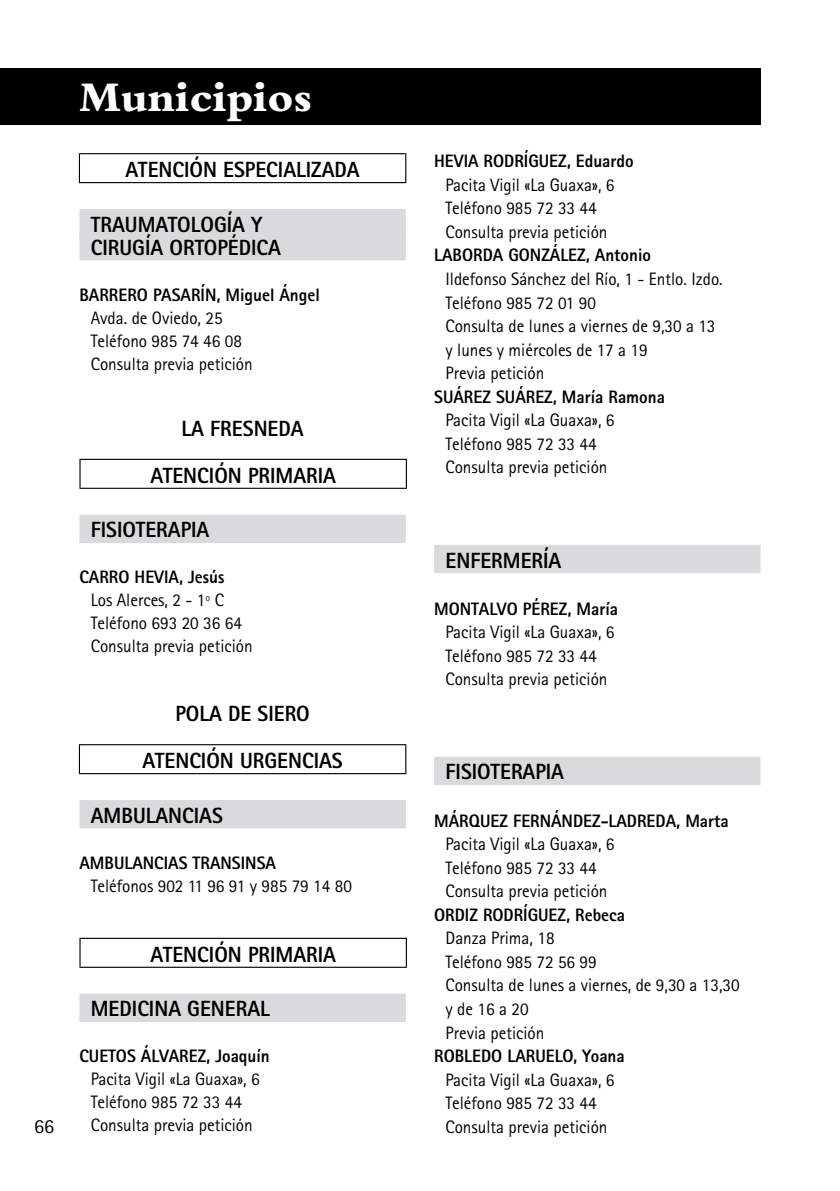
<style>
.page{position:relative;width:840px;height:1191px;background:#fff}
.page>*{position:absolute;margin:0;border:0;box-sizing:border-box;transform-origin:0 0}
.t1{font:800 44px "Bembo Std";color:#fff}
.t2{font:800 22px/46.8px "Rotis Sans Serif";color:#000;text-align:center;scale:.95 1}
.t3{font:20px "Rotis Sans Serif";color:#000}
.t4{font:18px/23.6px "Rotis Sans Serif";color:#000;scale:.95 1}
.t5{font:800 18px "Rotis Sans Serif";color:#000;scale:.95 1}
</style>
<div class="page">
<div style="left:79px;top:209px;width:326px;height:28px;background:#d9dadb"></div>
<div style="left:79px;top:232px;width:326px;height:28px;background:#d9dadb"></div>
<div style="left:79px;top:515px;width:326px;height:28px;background:#d9dadb"></div>
<div style="left:79px;top:800px;width:326px;height:28px;background:#d9dadb"></div>
<div style="left:79px;top:993px;width:326px;height:29px;background:#d9dadb"></div>
<hr style="left:79px;top:153px;width:327px;height:1px;background:#000">
<svg style="left:79px;top:154px;width:1px;height:28px"></svg>
<svg style="left:405px;top:154px;width:1px;height:28px"></svg>
<hr style="left:79px;top:182px;width:327px;height:1px;background:#000">
<hr style="left:79px;top:459px;width:327px;height:1px;background:#000">
<hr style="left:79px;top:460px;width:2px;height:28px;background:#000">
<svg style="left:405px;top:460px;width:1px;height:28px"></svg>
<hr style="left:79px;top:488px;width:327px;height:1px;background:#000">
<hr style="left:79px;top:744px;width:327px;height:1px;background:#000">
<svg style="left:79px;top:745px;width:1px;height:28px"></svg>
<svg style="left:405px;top:745px;width:1px;height:28px"></svg>
<hr style="left:79px;top:773px;width:327px;height:1px;background:#000">
<hr style="left:79px;top:937px;width:327px;height:2px;background:#000">
<hr style="left:79px;top:939px;width:2px;height:27px;background:#000">
<svg style="left:405px;top:939px;width:1px;height:27px"></svg>
<hr style="left:79px;top:966px;width:327px;height:1px;background:#000">
<div style="left:434px;top:545px;width:326px;height:28px;background:#d9dadb"></div>
<div style="left:434px;top:757px;width:326px;height:28px;background:#d9dadb"></div>
<div style="left:0;top:68px;width:760px;height:57px;background:#000"></div>
<p class="t3" style="left:34px;top:1114px;width:21px">66</p>
<h1 class="t1" style="left:79px;top:73px;width:234px">Municipios</h1>
<p class="t2" style="left:125px;top:146px;width:248px">ATENCIÓN ESPECIALIZADA</p>
<p class="t2" style="left:91px;top:212px;width:202px;line-height:23px;text-align:left">TRAUMATOLOGÍA Y<br>CIRUGÍA ORTOPÉDICA</p>
<p class="t5" style="left:79px;top:283px;width:254px">BARRERO PASARÍN, Miguel Ángel</p>
<p class="t4" style="left:91px;top:306px;width:172px;line-height:23px">Avda. de Oviedo, 25<br>Teléfono 985 74 46 08<br>Consulta previa petición</p>
<p class="t2" style="left:150px;top:405px;width:197px">LA FRESNEDA<br>ATENCIÓN PRIMARIA</p>
<p class="t2" style="left:91px;top:506px;width:126px">FISIOTERAPIA</p>
<p class="t5" style="left:79px;top:566px;width:154px">CARRO HEVIA, Jesús</p>
<p class="t4" style="left:91px;top:588px;width:172px;line-height:23px">Los Alerces, 2 - 1º C<br>Teléfono 693 20 36 64<br>Consulta previa petición</p>
<p class="t2" style="left:142px;top:690px;width:212px">POLA DE SIERO<br>ATENCIÓN URGENCIAS</p>
<p class="t2" style="left:91px;top:791px;width:140px">AMBULANCIAS</p>
<p class="t5" style="left:79px;top:851px;width:208px">AMBULANCIAS TRANSINSA</p>
<p class="t4" style="left:91px;top:873px;width:276px">Teléfonos 902 11 96 91 y 985 79 14 80</p>
<p class="t2" style="left:150px;top:930px;width:197px">ATENCIÓN PRIMARIA</p>
<p class="t2" style="left:91px;top:985px;width:190px">MEDICINA GENERAL</p>
<p class="t5" style="left:79px;top:1044px;width:202px">CUETOS ÁLVAREZ, Joaquín</p>
<p class="t4" style="left:91px;top:1067px;width:179px;line-height:23px">Pacita Vigil «La Guaxa», 6<br>Teléfono 985 72 33 44<br>Consulta previa petición</p>
<p class="t5" style="left:434px;top:150px;width:211px">HEVIA RODRÍGUEZ, Eduardo</p>
<p class="t4" style="left:445px;top:173px;width:179px">Pacita Vigil «La Guaxa», 6<br>Teléfono 985 72 33 44<br>Consulta previa petición</p>
<p class="t5" style="left:434px;top:244px;width:230px">LABORDA GONZÁLEZ, Antonio</p>
<p class="t4" style="left:445px;top:267px;width:293px">Ildefonso Sánchez del Río, 1 - Entlo. Izdo.<br>Teléfono 985 72 01 90<br>Consulta de lunes a viernes de 9,30 a 13 y lunes y miércoles de 17 a 19<br>Previa petición</p>
<p class="t5" style="left:434px;top:385px;width:244px">SUÁREZ SUÁREZ, María Ramona</p>
<p class="t4" style="left:445px;top:408px;width:179px">Pacita Vigil «La Guaxa», 6<br>Teléfono 985 72 33 44<br>Consulta previa petición</p>
<p class="t2" style="left:445px;top:536px;width:123px">ENFERMERÍA</p>
<p class="t5" style="left:434px;top:597px;width:195px">MONTALVO PÉREZ, María</p>
<p class="t4" style="left:445px;top:620px;width:179px">Pacita Vigil «La Guaxa», 6<br>Teléfono 985 72 33 44<br>Consulta previa petición</p>
<p class="t2" style="left:445px;top:748px;width:126px">FISIOTERAPIA</p>
<p class="t5" style="left:434px;top:809px;width:311px">MÁRQUEZ FERNÁNDEZ-LADREDA, Marta</p>
<p class="t4" style="left:445px;top:832px;width:179px">Pacita Vigil «La Guaxa», 6<br>Teléfono 985 72 33 44<br>Consulta previa petición</p>
<p class="t5" style="left:434px;top:903px;width:202px">ORDIZ RODRÍGUEZ, Rebeca</p>
<p class="t4" style="left:445px;top:926px;width:311px">Danza Prima, 18<br>Teléfono 985 72 56 99<br>Consulta de lunes a viernes, de 9,30 a 13,30 y de 16 a 20<br>Previa petición</p>
<p class="t5" style="left:434px;top:1044px;width:202px">ROBLEDO LARUELO, Yoana</p>
<p class="t4" style="left:445px;top:1067px;width:179px">Pacita Vigil «La Guaxa», 6<br>Teléfono 985 72 33 44<br>Consulta previa petición</p>
</div>
